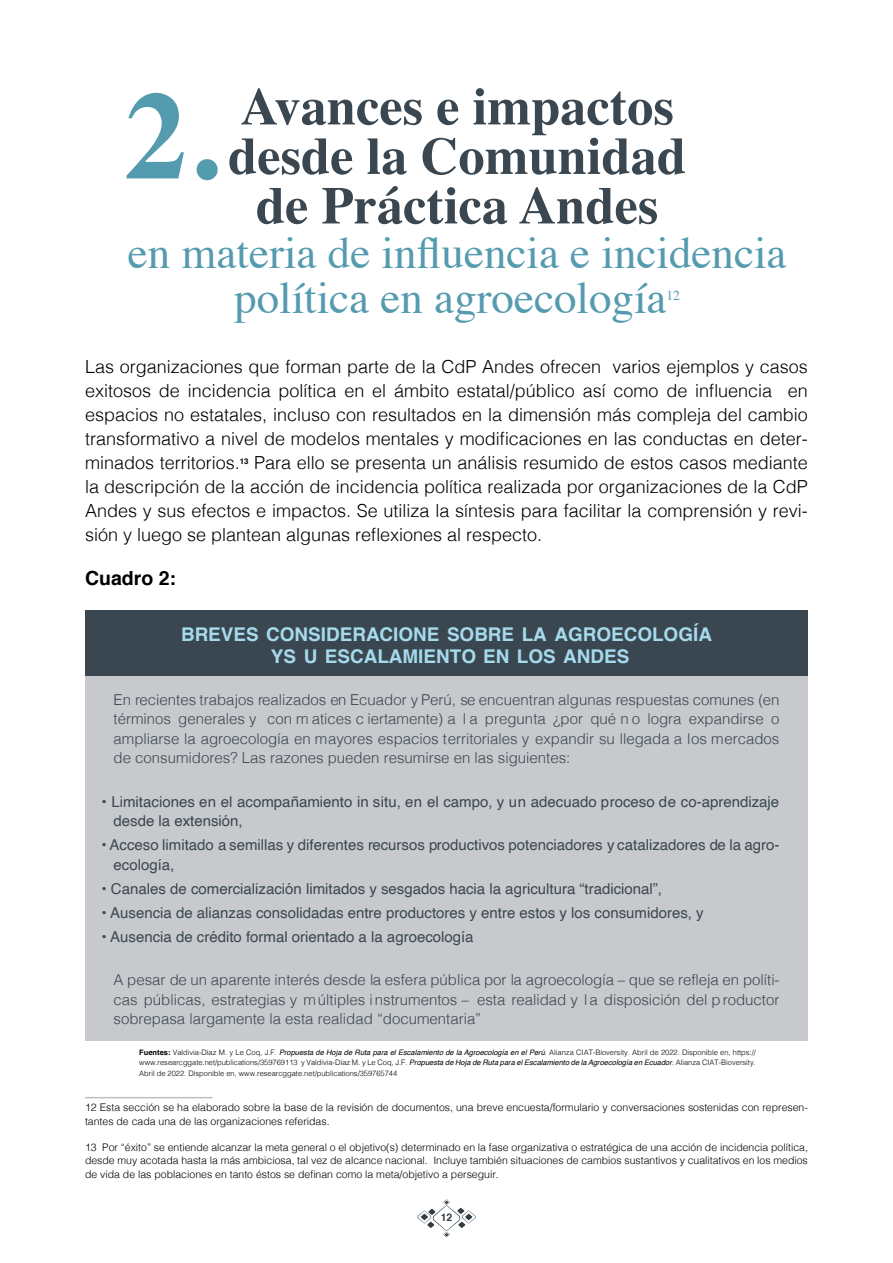
<style>
.page{position:relative;width:893px;height:1263px;background:#fff}
.page>*{position:absolute;margin:0;border:0;box-sizing:border-box;transform-origin:0 0}
.t1{font:700 124.5px "Times";color:#559baf}
.t2{font:700 52.5px/49.5px "Times";color:#3a4750;text-align:center}
.t3{font:45px/45px "Times";color:#559baf;text-align:center}
.t4{font:700 19.5px "Helvetica";color:#000}
.t5{font:700 18.9px/22.5px "Helvetica";color:#a5daec;text-align:center}
.t6{font:300 18px/24px "Helvetica";color:#000;text-align:justify}
.t7{font:300 15px/19.5px "Helvetica";color:#3a4750;text-align:justify}
.t8{font:15px/19.5px "Helvetica";color:#3a4750}
.t9{font:13.5px "Times";color:#559baf}
.t10{font:300 10.5px/13.5px "Helvetica";color:#000}
.t11{font:700 10.5px "Helvetica";color:#313d44}
.t12{font:700 7.8px "Helvetica";color:#000}
.t13{font:300 7.5px/10.5px "Helvetica";color:#000;text-align:justify}
.s1{font-weight:700}
.s2{font-weight:400;font-style:italic}
</style>
<div class="page">
<svg style="left:417px;top:1199px;width:59px;height:38px"></svg>
<hr style="left:85px;top:1097px;width:128px;height:1px;background:#bfbfbf">
<div style="left:85px;top:610px;width:723px;height:430px;background:#c7c9cd"></div>
<div style="left:85px;top:610px;width:723px;height:66px;background:#3a4750"></div>
<h2 class="t2" style="left:228px;top:76px;width:460px">Avances e impactos desde la Comunidad de Práctica Andes</h2>
<h3 class="t3" style="left:128px;top:227px;width:660px">en materia de influencia e incidencia política en agroecología</h3>
<h1 class="t1" style="left:124px;top:17px;width:95px">2.</h1>
<p class="t9" style="left:666px;top:283px;width:15px">12</p>
<p class="t6" style="left:85px;top:353px;width:724px">Las organizaciones que forman parte de la CdP Andes ofrecen varios ejemplos y casos exitosos de incidencia política en el ámbito estatal/público así como de influencia en espacios no estatales, incluso con resultados en la dimensión más compleja del cambio transformativo a nivel de modelos mentales y modificaciones en las conductas en deter&shy;minados territorios.</p>
<p class="t6" style="left:85px;top:449px;width:724px;text-indent:169px">Para ello se presenta un análisis resumido de estos casos mediante la descripción de la acción de incidencia política realizada por organizaciones de la CdP Andes y sus efectos e impactos. Se utiliza la síntesis para facilitar la comprensión y revi&shy;sión y luego se plantean algunas reflexiones al respecto.</p>
<p class="t4" style="left:85px;top:562px;width:93px">Cuadro 2:</p>
<p class="t12" style="left:240px;top:455px;width:10px">13</p>
<p class="t5" style="left:181px;top:623px;width:532px">BREVES CONSIDERACIONE SOBRE LA AGROECOLOGÍA<br>YS U ESCALAMIENTO EN LOS ANDES</p>
<p class="t7" style="left:114px;top:688px;width:667px">En recientes trabajos realizados en Ecuador y Perú, se encuentran algunas respuestas comunes (en términos generales y con m atices c iertamente) a l a pregunta ¿por qué n o logra expandirse o ampliarse la agroecología en mayores espacios territoriales y expandir su llegada a los mercados de consumidores? Las razones pueden resumirse en las siguientes:</p>
<p class="t8" style="left:114px;top:792px;width:667px;text-indent:-12px">• Limitaciones en el acompañamiento in situ, en el campo, y un adecuado proceso de co-aprendizaje desde la extensión,</p>
<p class="t8" style="left:114px;top:835px;width:667px;text-indent:-12px">• Acceso limitado a semillas y diferentes recursos productivos potenciadores y catalizadores de la agro&shy;ecología,</p>
<p class="t8" style="left:102px;top:879px;width:562px">• Canales de comercialización limitados y sesgados hacia la agricultura “tradicional”,</p>
<p class="t8" style="left:102px;top:903px;width:604px">• Ausencia de alianzas consolidadas entre productores y entre estos y los consumidores, y</p>
<p class="t8" style="left:102px;top:927px;width:373px">• Ausencia de crédito formal orientado a la agroecología</p>
<p class="t7" style="left:114px;top:969px;width:668px">A pesar de un aparente interés desde la esfera pública por la agroecología – que se refleja en políti&shy;cas públicas, estrategias y múltiples instrumentos – esta realidad y la disposición del productor sobrepasa largamente la esta realidad “documentaria”</p>
<p class="t13" style="left:139px;top:1046px;width:618px"><span class="s1">Fuentes:</span> Valdivia-Díaz M. y Le Coq, J.F. <span class="s2">Propuesta de Hoja de Ruta para el Escalamiento de la Agroecología en el Perú</span>. Alianza CIAT-Bioversity. Abril de 2022. Disponible en, https:// www.researcggate.net/publications/359769113 y Valdivia-Díaz M. y Le Coq, J.F. <span class="s2">Propuesta de Hoja de Ruta para el Escalamiento de la Agroecología en Ecuador</span>. Alianza CIAT-Bioversity.<br>Abril de 2022. Disponible en, www.researcggate.net/publications/359765744</p>
<p class="t10" style="left:85px;top:1100px;width:724px">12 Esta sección se ha elaborado sobre la base de la revisión de documentos, una breve encuesta/formulario y conversaciones sostenidas con represen&shy;tantes de cada una de las organizaciones referidas.</p>
<p class="t10" style="left:85px;top:1140px;width:724px;text-align:justify">13 Por “éxito” se entiende alcanzar la meta general o el objetivo(s) determinado en la fase organizativa o estratégica de una acción de incidencia política, desde muy acotada hasta la más ambiciosa, tal vez de alcance nacional. Incluye también situaciones de cambios sustantivos y cualitativos en los medios de vida de las poblaciones en tanto éstos se definan como la meta/objetivo a perseguir.</p>
<p class="t11" style="left:441px;top:1209px;width:13px">12</p>
</div>
